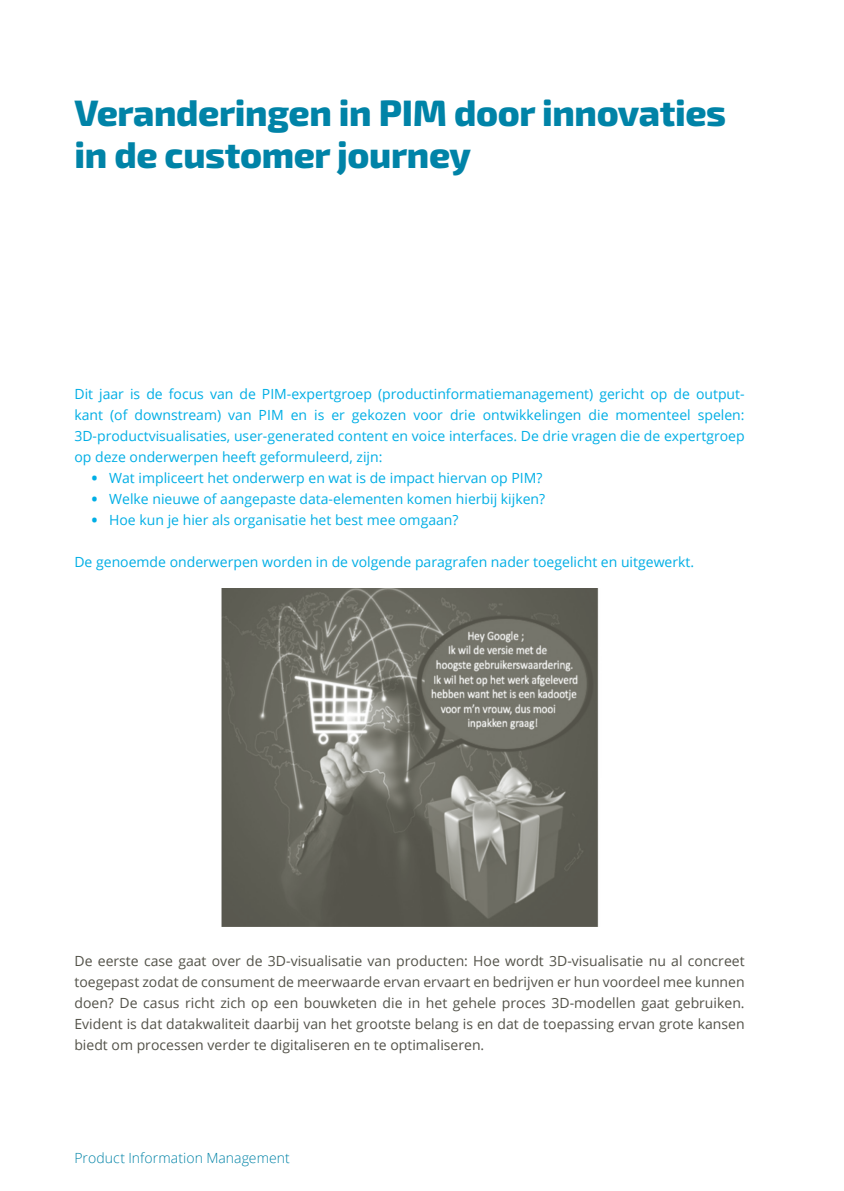
<style>
.page{position:relative;width:844px;height:1191px;background:#fff}
.page>*{position:absolute;margin:0;border:0;box-sizing:border-box;transform-origin:0 0}
.t1{font:800 36.75px/42px "Exo 2";letter-spacing:-.01em;color:#0083a7}
.t2{font:14px/21px "Open Sans";color:#00aee5;text-align:justify}
.t3{font:14px/21px "Open Sans";color:#535249;text-align:justify}
.t4{font:300 14px "Open Sans";letter-spacing:.005em;color:#0083a7}
.s1{font-weight:800}
</style>
<div class="page">
<img style="left:221px;top:588px;width:378px;height:338px">
<h1 class="t1" style="left:74px;top:93px;width:653px">Veranderingen in PIM door innovaties in de customer journey</h1>
<p class="t2" style="left:74px;top:383px;width:671px">Dit jaar is de focus van de PIM-expertgroep (productinformatiemanagement) gericht op de output&shy;kant (of downstream) van PIM en is er gekozen voor drie ontwikkelingen die momenteel spelen:<br>3D-productvisualisaties, user-generated content en voice interfaces. De drie vragen die de expertgroep op deze onderwerpen heeft geformuleerd, zijn:</p>
<p class="t2" style="left:92px;top:467px;width:452px"><span class="s1">•</span> Wat impliceert het onderwerp en wat is de impact hiervan op PIM?</p>
<p class="t2" style="left:92px;top:488px;width:455px"><span class="s1">•</span> Welke nieuwe of aangepaste data-elementen komen hierbij kijken?</p>
<p class="t2" style="left:92px;top:509px;width:368px"><span class="s1">•</span> Hoe kun je hier als organisatie het best mee omgaan?</p>
<p class="t2" style="left:74px;top:551px;width:621px">De genoemde onderwerpen worden in de volgende paragrafen nader toegelicht en uitgewerkt.</p>
<p class="t3" style="left:74px;top:950px;width:671px">De eerste case gaat over de 3D-visualisatie van producten: Hoe wordt 3D-visualisatie nu al concreet toegepast zodat de consument de meerwaarde ervan ervaart en bedrijven er hun voordeel mee kunnen doen? De casus richt zich op een bouwketen die in het gehele proces 3D-modellen gaat gebruiken.<br>Evident is dat datakwaliteit daarbij van het grootste belang is en dat de toepassing ervan grote kansen biedt om processen verder te digitaliseren en te optimaliseren.</p>
<p class="t4" style="left:74px;top:1148px;width:217px">Product Information Management</p>
</div>
